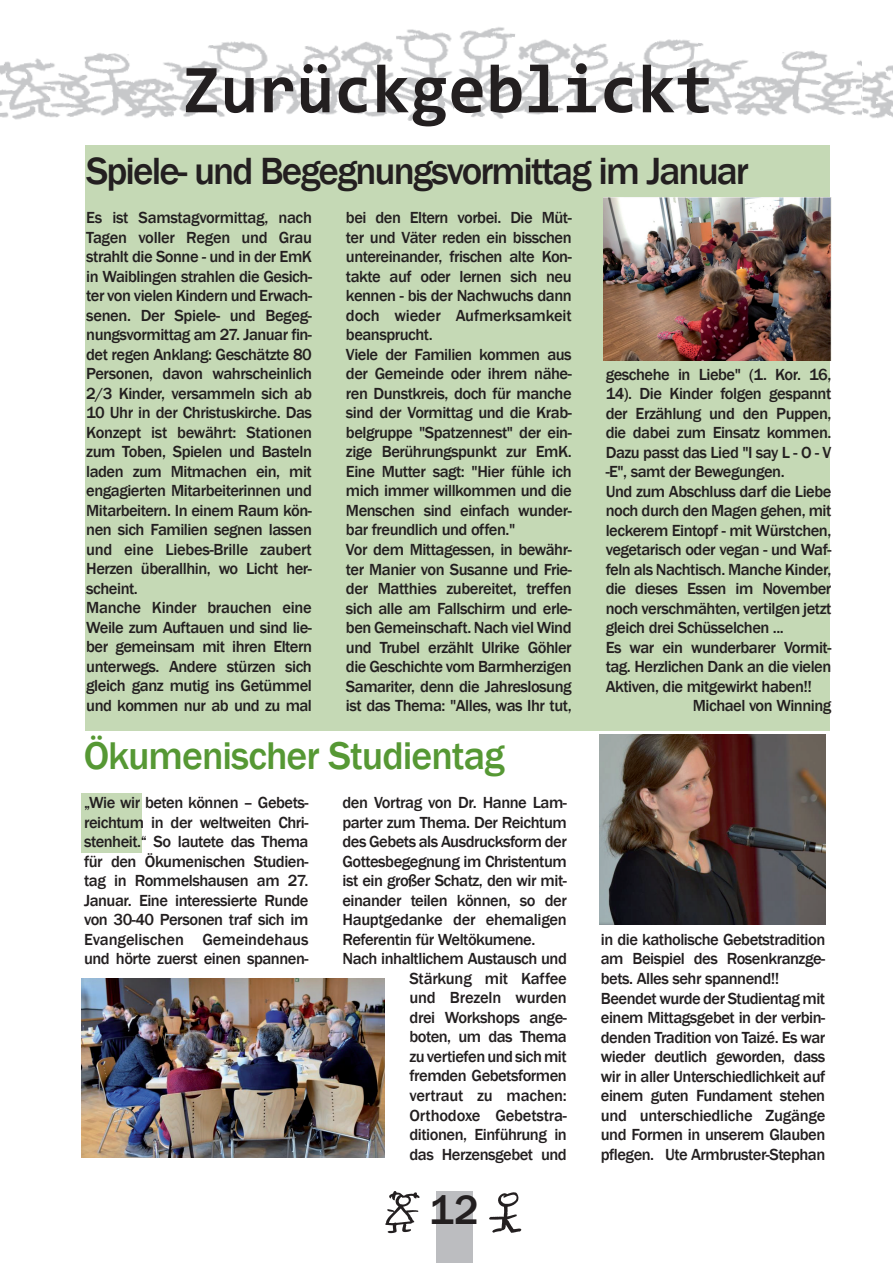
<style>
.page{position:relative;width:893px;height:1263px;background:#fff}
.page>*{position:absolute;margin:0;border:0;box-sizing:border-box;transform-origin:0 0}
.t1{font:700 69px "Consolas";color:#231f20}
.t2{font:500 42px "Franklin Gothic";color:#231f20}
.t3{font:500 39.75px "Franklin Gothic";letter-spacing:-.025em;color:#569834}
.t4{font:500 39px "Franklin Gothic";letter-spacing:-.05em;color:#231f20}
.t5{font:500 16.5px/19.5px "Franklin Gothic";letter-spacing:-.03em;color:#231f20}
.t6{font:500 16.5px "Franklin Gothic";letter-spacing:-.01em;color:#231f20}
</style>
<div class="page">
<img style="left:453px;top:27px;width:409px;height:92px">
<img style="left:0;top:29px;width:453px;height:92px">
<div style="left:436px;top:1192px;width:37px;height:71px;background:#bcbdc0"></div>
<img style="left:489px;top:1192px;width:33px;height:41px">
<img style="left:385px;top:1191px;width:35px;height:43px">
<div style="left:85px;top:145px;width:744px;height:585px;background:#c5d9b5"></div>
<img style="left:604px;top:197px;width:227px;height:164px">
<img style="left:862px;top:65px;width:31px;height:53px">
<div style="left:81px;top:793px;width:60px;height:59px;background:#c5d9b5"></div>
<img style="left:81px;top:979px;width:303px;height:178px">
<img style="left:599px;top:735px;width:227px;height:190px">
<h1 class="t1" style="left:182px;top:45px;width:533px">Zurückgeblickt</h1>
<h3 class="t4" style="left:86px;top:147px;width:664px">Spiele- und Begegnungsvormittag im Januar</h3>
<p class="t5" style="left:86px;top:208px;width:227px">Es ist Samstagvormittag, nach<br>Tagen voller Regen und Grau strahlt die Sonne - und in der EmK in Waiblingen strahlen die Gesich&shy;ter von vielen Kindern und Erwach&shy;senen. Der Spiele- und Begeg&shy;nungsvormittag am 27. Januar fin&shy;det regen Anklang: Geschätzte 80<br>Personen, davon wahrscheinlich<br>2/3 Kinder, versammeln sich ab<br>10 Uhr in der Christuskirche. Das<br>Konzept ist bewährt: Stationen zum Toben, Spielen und Basteln laden zum Mitmachen ein, mit engagierten Mitarbeiterinnen und<br>Mitarbeitern. In einem Raum kön&shy;nen sich Familien segnen lassen und eine Liebes-Brille zaubert<br>Herzen überallhin, wo Licht her&shy;scheint.<br>Manche Kinder brauchen eine<br>Weile zum Auftauen und sind lie&shy;ber gemeinsam mit ihren Eltern unterwegs. Andere stürzen sich gleich ganz mutig ins Getümmel und kommen nur ab und zu mal</p>
<p class="t5" style="left:346px;top:208px;width:227px">bei den Eltern vorbei. Die Müt&shy;ter und Väter reden ein bisschen untereinander, frischen alte Kon&shy;takte auf oder lernen sich neu kennen - bis der Nachwuchs dann doch wieder Aufmerksamkeit beansprucht.<br>Viele der Familien kommen aus der Gemeinde oder ihrem nähe&shy;ren Dunstkreis, doch für manche sind der Vormittag und die Krab&shy;belgruppe "Spatzennest" der ein&shy;zige Berührungspunkt zur EmK.<br>Eine Mutter sagt: "Hier fühle ich mich immer willkommen und die<br>Menschen sind einfach wunder&shy;bar freundlich und offen."<br>Vor dem Mittagessen, in bewähr&shy;ter Manier von Susanne und Frie&shy;der Matthies zubereitet, treffen sich alle am Fallschirm und erle&shy;ben Gemeinschaft. Nach viel Wind und Trubel erzählt Ulrike Göhler die Geschichte vom Barmherzigen<br>Samariter, denn die Jahreslosung ist das Thema: "Alles, was Ihr tut,</p>
<h3 class="t3" style="left:84px;top:731px;width:423px">Ökumenischer Studientag</h3>
<p class="t5" style="left:84px;top:793px;width:226px;text-align:justify">„Wie wir beten können – Gebets&shy;reichtum in der weltweiten Chri&shy;stenheit.“ So lautete das Thema für den Ökumenischen Studien&shy;tag in Rommelshausen am 27.<br>Januar. Eine interessierte Runde von 30-40 Personen traf sich im Evangelischen Gemeindehaus und hörte zuerst einen spannen-</p>
<p class="t5" style="left:342px;top:793px;width:226px">den Vortrag von Dr. Hanne Lam-</p>
<p class="t5" style="left:342px;top:813px;width:226px">parter zum Thema. Der Reichtum</p>
<p class="t5" style="left:342px;top:832px;width:226px">des Gebets als Ausdrucksform der</p>
<p class="t5" style="left:342px;top:852px;width:226px">Gottesbegegnung im Christentum</p>
<p class="t5" style="left:342px;top:871px;width:226px">ist ein großer Schatz, den wir mit-</p>
<p class="t5" style="left:342px;top:891px;width:226px">einander teilen können, so der</p>
<p class="t5" style="left:342px;top:910px;width:226px">Hauptgedanke der ehemaligen</p>
<p class="t5" style="left:342px;top:930px;width:194px">Referentin für Weltökumene.</p>
<p class="t5" style="left:342px;top:949px;width:226px">Nach inhaltlichem Austausch und</p>
<p class="t5" style="left:409px;top:969px;width:159px">Stärkung mit Kaffee</p>
<p class="t5" style="left:409px;top:988px;width:159px">und Brezeln wurden</p>
<p class="t5" style="left:409px;top:1008px;width:159px">drei Workshops ange-</p>
<p class="t5" style="left:409px;top:1027px;width:159px">boten, um das Thema</p>
<p class="t5" style="left:409px;top:1047px;width:159px">zu vertiefen und sich mit</p>
<p class="t5" style="left:409px;top:1066px;width:159px">fremden Gebetsformen</p>
<p class="t5" style="left:409px;top:1086px;width:159px">vertraut zu machen:</p>
<p class="t6" style="left:409px;top:1105px;width:159px">Orthodoxe Gebetstra-</p>
<p class="t5" style="left:409px;top:1125px;width:159px">ditionen, Einführung in</p>
<p class="t5" style="left:409px;top:1144px;width:159px">das Herzensgebet und</p>
<h2 class="t2" style="left:429px;top:1183px;width:51px">12</h2>
<p class="t5" style="left:606px;top:364px;width:227px">geschehe in Liebe" (1. Kor. 16,</p>
<p class="t5" style="left:606px;top:384px;width:227px">14). Die Kinder folgen gespannt</p>
<p class="t5" style="left:606px;top:403px;width:227px">der Erzählung und den Puppen,</p>
<p class="t5" style="left:606px;top:423px;width:227px">die dabei zum Einsatz kommen.</p>
<p class="t5" style="left:606px;top:442px;width:227px">Dazu passt das Lied "I say L - O - V</p>
<p class="t5" style="left:606px;top:462px;width:180px">-E", samt der Bewegungen.</p>
<p class="t5" style="left:606px;top:481px;width:227px">Und zum Abschluss darf die Liebe</p>
<p class="t5" style="left:606px;top:501px;width:227px">noch durch den Magen gehen, mit</p>
<p class="t5" style="left:606px;top:520px;width:227px">leckerem Eintopf - mit Würstchen,</p>
<p class="t5" style="left:606px;top:540px;width:227px">vegetarisch oder vegan - und Waf-</p>
<p class="t5" style="left:606px;top:559px;width:227px">feln als Nachtisch. Manche Kinder,</p>
<p class="t5" style="left:606px;top:579px;width:227px">die dieses Essen im November</p>
<p class="t5" style="left:606px;top:598px;width:227px">noch verschmähten, vertilgen jetzt</p>
<p class="t5" style="left:606px;top:618px;width:180px">gleich drei Schüsselchen ...</p>
<p class="t5" style="left:606px;top:637px;width:227px">Es war ein wunderbarer Vormit-</p>
<p class="t5" style="left:606px;top:657px;width:227px">tag. Herzlichen Dank an die vielen</p>
<p class="t5" style="left:606px;top:676px;width:208px">Aktiven, die mitgewirkt haben!!</p>
<p class="t5" style="left:693px;top:696px;width:140px">Michael von Winning</p>
<p class="t5" style="left:601px;top:930px;width:226px">in die katholische Gebetstradition am Beispiel des Rosenkranzge&shy;bets. Alles sehr spannend!!<br>Beendet wurde der Studientag mit einem Mittagsgebet in der verbin&shy;denden Tradition von Taizé. Es war wieder deutlich geworden, dass wir in aller Unterschiedlichkeit auf einem guten Fundament stehen und unterschiedliche Zugänge und Formen in unserem Glauben pflegen. Ute Armbruster-Stephan</p>
</div>
